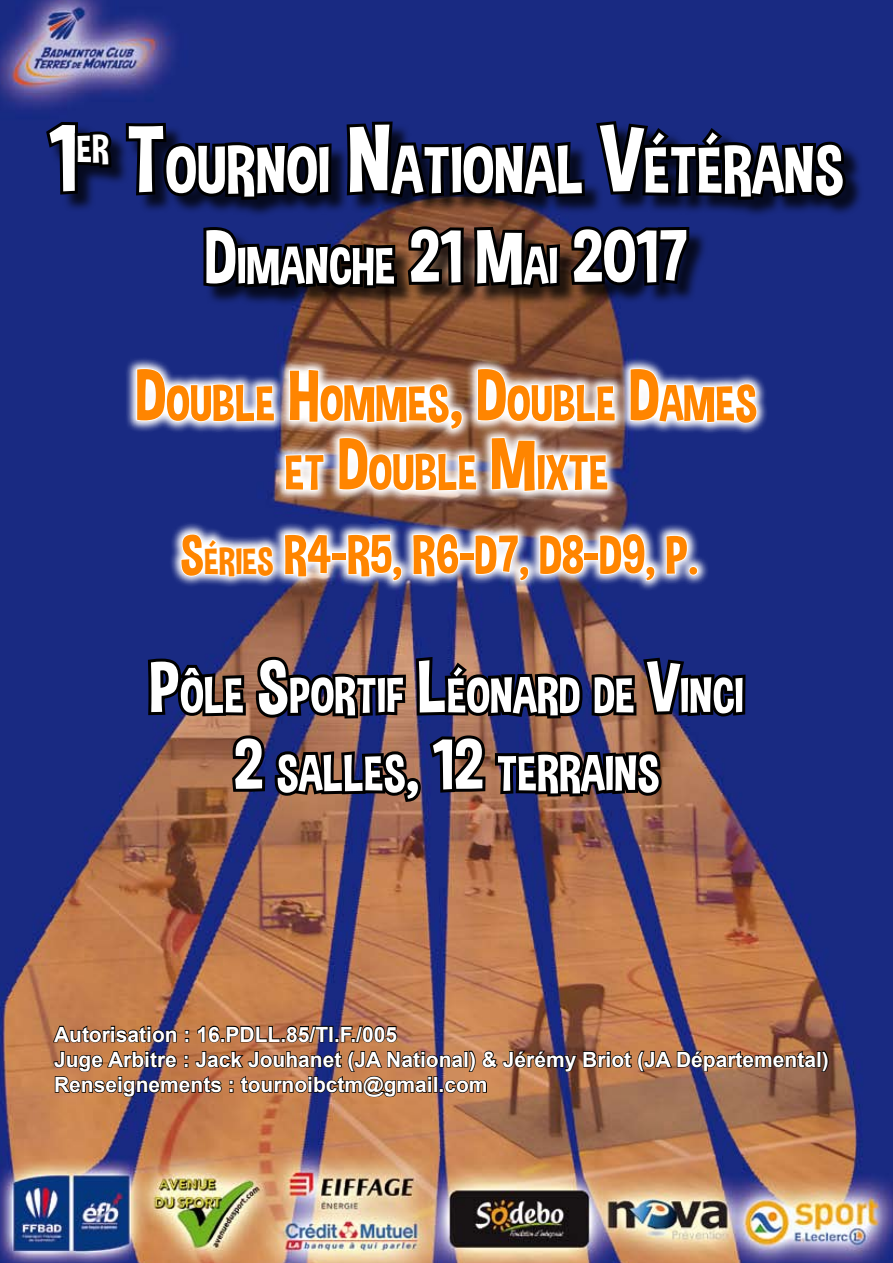
<style>
.page{position:relative;width:893px;height:1263px;background:#fff}
.page>*{position:absolute;margin:0;border:0;box-sizing:border-box;transform-origin:0 0}
.t1{font:95.55px "Dimbo";color:#fff}
.t2{font:66.9px "Dimbo";color:#fff}
.t3{font:54px "Dimbo";color:#ff8500}
.t4{font:52.5px "Dimbo";color:#fff}
.t5{font:50.4px/78px "Dimbo";color:#fff;text-align:center}
.t6{font:50.4px/69px "Dimbo";color:#ff8500;text-align:center}
.t7{font:39px "Dimbo";color:#fff}
.t8{font:700 21px/25.2px "Arial";color:#fff}
.s1{font-size:95.55px}
.s2{font-size:75px}
.s3{font-size:72px}
.s4{font-size:37.8px}
</style>
<div class="page">
<img style="left:0;top:0;width:893px;height:1263px">
<div style="left:49px;top:124px;width:844px;height:162px;background:#000;opacity:.75"></div>
<div style="left:205px;top:229px;width:688px;height:149px;background:#192a82"></div>
<div style="left:168px;top:520px;width:725px;height:141px;background:#192a82"></div>
<div style="left:123px;top:355px;width:770px;height:200px;background:#192a82"></div>
<img style="left:43px;top:115px;width:806px;height:1148px">
<h1 class="t1" style="left:49px;top:102px;width:30px">1</h1>
<h3 class="t7" style="left:77px;top:126px;width:34px">ER</h3>
<h2 class="t2" style="left:127px;top:130px;width:719px"><span class="s1">T</span>OURNOI <span class="s1">N</span>ATIONAL <span class="s1">V</span>ÉTÉRANS</h2>
<h3 class="t4" style="left:205px;top:235px;width:485px"><span class="s2">D</span>IMANCHE <span class="s2">21 M</span>AI <span class="s2">2017</span></h3>
<h3 class="t6" style="left:135px;top:369px;width:623px"><span class="s3">D</span>OUBLE <span class="s3">H</span>OMMES<span class="s3">, D</span>OUBLE <span class="s3">D</span>AMES<br>ET <span class="s3">D</span>OUBLE <span class="s3">M</span>IXTE</h3>
<h3 class="t3" style="left:180px;top:523px;width:520px">S<span class="s4">ÉRIES</span> R4-R5, R6-D7, D8-D9, P.</h3>
<h3 class="t5" style="left:149px;top:656px;width:596px"><span class="s3">P</span>ÔLE <span class="s3">S</span>PORTIF <span class="s3">L</span>ÉONARD DE <span class="s3">V</span>INCI<br><span class="s3">2</span> SALLES<span class="s3">, 12</span> TERRAINS</h3>
<p class="t8" style="left:54px;top:1022px;width:776px">Autorisation : 16.PDLL.85/TI.F./005<br>Juge Arbitre : Jack Jouhanet (JA National) &amp; Jérémy Briot (JA Départemental)<br>Renseignements : tournoibctm@gmail.com</p>
</div>
